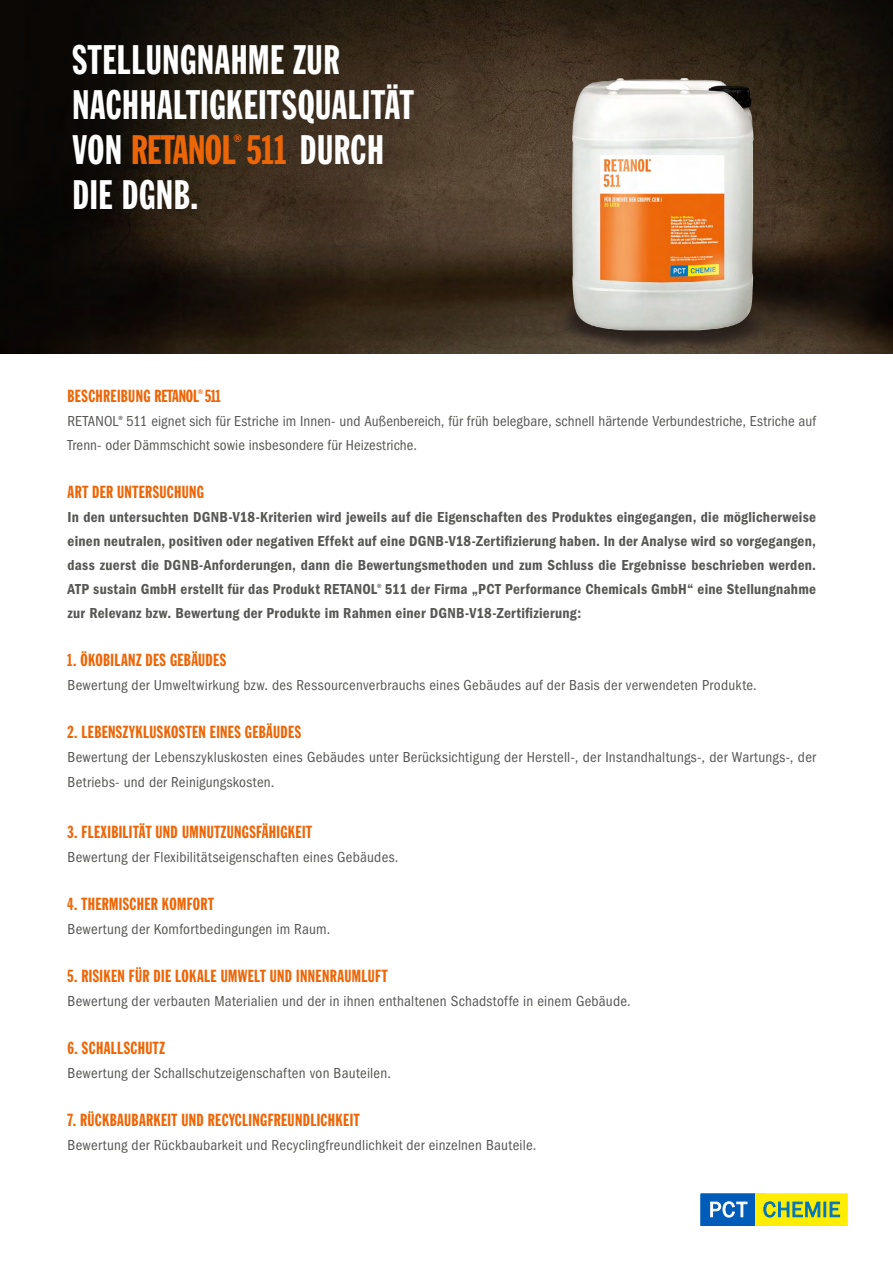
<style>
.page{position:relative;width:893px;height:1263px;background:#fff}
.page>*{position:absolute;margin:0;border:0;box-sizing:border-box;transform-origin:0 0}
.t1{font:40.5px/45px "Franklin Gothic Extra Cond";letter-spacing:.015em;color:#fff}
.t2{font:17.25px "Franklin Gothic Extra Cond";letter-spacing:.02em;color:#ec6608}
.t3{font:condensed 15px/24px "Franklin Gothic";letter-spacing:.015em;color:#575756}
.t4{font:600 condensed 15px/24px "Franklin Gothic";letter-spacing:.015em;color:#575756;text-align:justify}
.t5{font:700 10.5px "Helvetica";color:#ec6608}
.t6{font:700 6.45px "Helvetica";color:#ec6608}
.t7{font:700 5.85px "Helvetica";color:#575756}
.s1{color:#ec6608}
</style>
<div class="page">
<img style="left:0;top:0;width:893px;height:354px">
<div style="left:700px;top:1193px;width:59px;height:33px;background:#005cb9"></div>
<div style="left:755px;top:1193px;width:93px;height:33px;background:#ffed00"></div>
<svg style="left:710px;top:1201px;width:38px;height:17px"></svg>
<svg style="left:763px;top:1201px;width:58px;height:17px"></svg>
<div style="left:823px;top:1202px;width:3px;height:15px;background:#0075bf;border:1px solid #0075bf"></div>
<svg style="left:829px;top:1201px;width:11px;height:16px"></svg>
<h1 class="t1" style="left:72px;top:39px;width:343px">STELLUNGNAHME ZUR<br>NACHHALTIGKEITSQUALITÄT<br>VON <span class="s1">RETANOL 511</span> DURCH</h1>
<p class="t5" style="left:234px;top:130px;width:9px">®</p>
<h1 class="t1" style="left:72px;top:174px;width:127px">DIE DGNB.</h1>
<p class="t6" style="left:198px;top:386px;width:6px">®</p>
<p class="t2" style="left:68px;top:387px;width:154px">BESCHREIBUNG RETANOL 511</p>
<p class="t3" style="left:68px;top:409px;width:52px">RETANOL</p>
<p class="t7" style="left:118px;top:413px;width:6px">®</p>
<p class="t3" style="left:68px;top:409px;width:750px;text-indent:59px">511 eignet sich für Estriche im Innen- und Außenbereich, für früh belegbare, schnell härtende Verbundestriche, Estriche auf<br>Trenn- oder Dämmschicht sowie insbesondere für Heizestriche.</p>
<p class="t2" style="left:68px;top:483px;width:138px">ART DER UNTERSUCHUNG</p>
<p class="t4" style="left:68px;top:505px;width:750px">In den untersuchten DGNB-V18-Kriterien wird jeweils auf die Eigenschaften des Produktes eingegangen, die möglicherweise einen neutralen, positiven oder negativen Effekt auf eine DGNB-V18-Zertifizierung haben. In der Analyse wird so vorgegangen, dass zuerst die DGNB-Anforderungen, dann die Bewertungsmethoden und zum Schluss die Ergebnisse beschrieben werden.<br>ATP sustain GmbH erstellt für das Produkt RETANOL</p>
<p class="t7" style="left:377px;top:581px;width:6px">®</p>
<p class="t4" style="left:68px;top:577px;width:750px;text-indent:317px">511 der Firma „PCT Performance Chemicals GmbH“ eine Stellungnahme zur Relevanz bzw. Bewertung der Produkte im Rahmen einer DGNB-V18-Zertifizierung:</p>
<p class="t2" style="left:68px;top:651px;width:160px">1. ÖKOBILANZ DES GEBÄUDES</p>
<p class="t3" style="left:68px;top:673px;width:691px">Bewertung der Umweltwirkung bzw. des Ressourcenverbrauchs eines Gebäudes auf der Basis der verwendeten Produkte.</p>
<p class="t2" style="left:68px;top:723px;width:235px">2. LEBENSZYKLUSKOSTEN EINES GEBÄUDES</p>
<p class="t3" style="left:68px;top:746px;width:750px">Bewertung der Lebenszykluskosten eines Gebäudes unter Berücksichtigung der Herstell-, der Instandhaltungs-, der Wartungs-, der<br>Betriebs- und der Reinigungskosten.</p>
<p class="t2" style="left:68px;top:822px;width:246px">3. FLEXIBILITÄT UND UMNUTZUNGSFÄHIGKEIT</p>
<p class="t3" style="left:68px;top:845px;width:332px">Bewertung der Flexibilitätseigenschaften eines Gebäudes.</p>
<p class="t2" style="left:68px;top:894px;width:148px">4. THERMISCHER KOMFORT</p>
<p class="t3" style="left:68px;top:917px;width:264px">Bewertung der Komfortbedingungen im Raum.</p>
<p class="t2" style="left:68px;top:967px;width:321px">5. RISIKEN FÜR DIE LOKALE UMWELT UND INNENRAUMLUFT</p>
<p class="t3" style="left:68px;top:989px;width:565px">Bewertung der verbauten Materialien und der in ihnen enthaltenen Schadstoffe in einem Gebäude.</p>
<p class="t2" style="left:68px;top:1039px;width:99px">6. SCHALLSCHUTZ</p>
<p class="t3" style="left:68px;top:1061px;width:325px">Bewertung der Schallschutzeigenschaften von Bauteilen.</p>
<p class="t2" style="left:68px;top:1111px;width:293px">7. RÜCKBAUBARKEIT UND RECYCLINGFREUNDLICHKEIT</p>
<p class="t3" style="left:68px;top:1133px;width:470px">Bewertung der Rückbaubarkeit und Recyclingfreundlichkeit der einzelnen Bauteile.</p>
</div>
